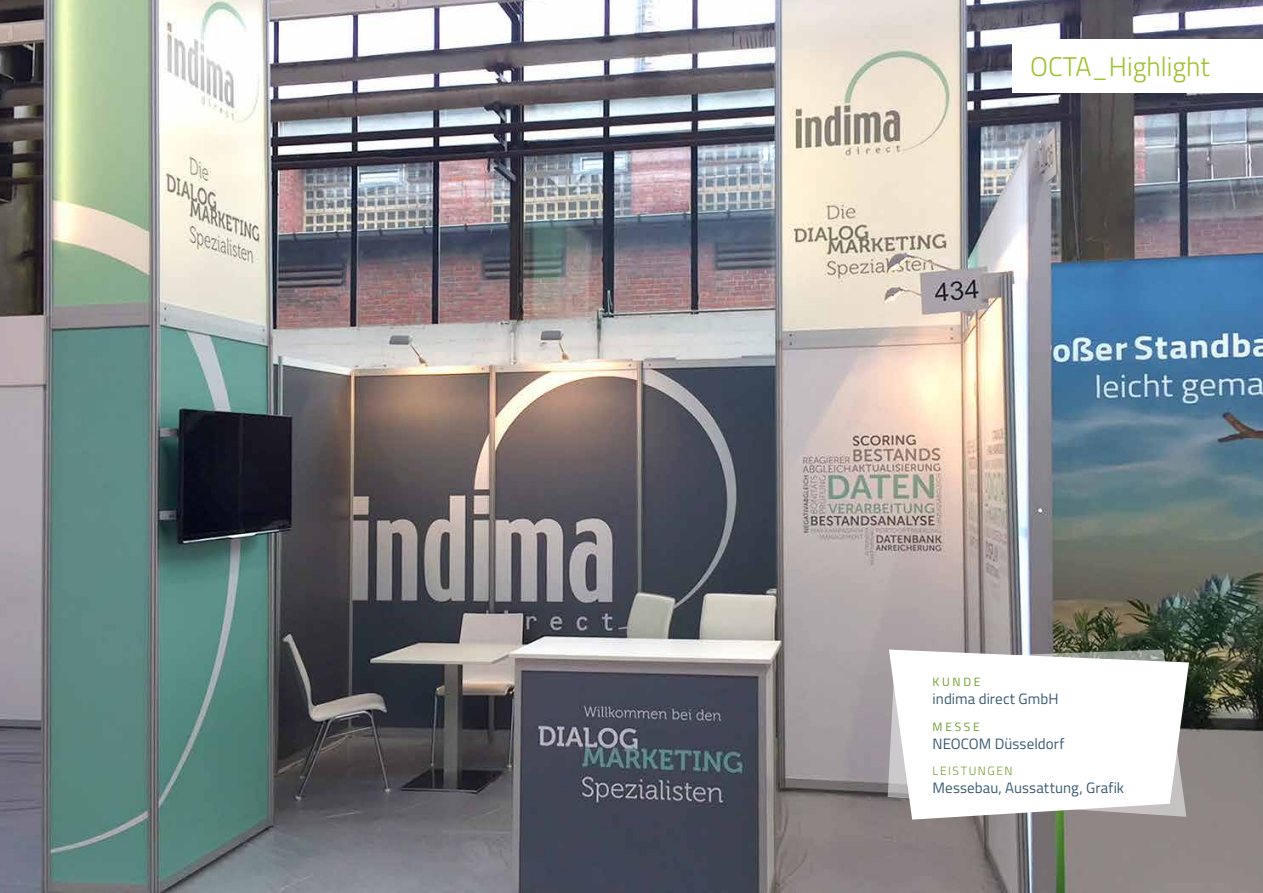
<style>
.page{position:relative;width:1263px;height:893px;background:#fff}
.page>*{position:absolute;margin:0;border:0;box-sizing:border-box;transform-origin:0 0}
.t1{font:300 27px "Titillium";color:#9dc22c}
.t2{font:15px "Titillium";letter-spacing:.005em;color:#395b73}
.t3{font:12px "Titillium";letter-spacing:.22em;color:#719e2d}
.t4{font:300 12px "Titillium";letter-spacing:.125em;color:#719e2d}
</style>
<div class="page">
<img style="left:0;top:0;width:1263px;height:893px">
<svg style="left:889px;top:649px;width:300px;height:171px"></svg>
<div style="left:1012px;top:39px;width:251px;height:54px;background:#fff"></div>
<h1 class="t1" style="left:1030px;top:47px;width:181px">OCTA_Highlight</h1>
<p class="t3" style="left:933px;top:673px;width:49px">KUNDE</p>
<p class="t2" style="left:932px;top:688px;width:127px">indima direct GmbH</p>
<p class="t3" style="left:933px;top:718px;width:49px">MESSE</p>
<p class="t2" style="left:932px;top:732px;width:133px">NEOCOM Düsseldorf</p>
<p class="t4" style="left:933px;top:763px;width:81px">LEISTUNGEN</p>
<p class="t2" style="left:932px;top:777px;width:193px">Messebau, Aussattung, Grafik</p>
</div>
